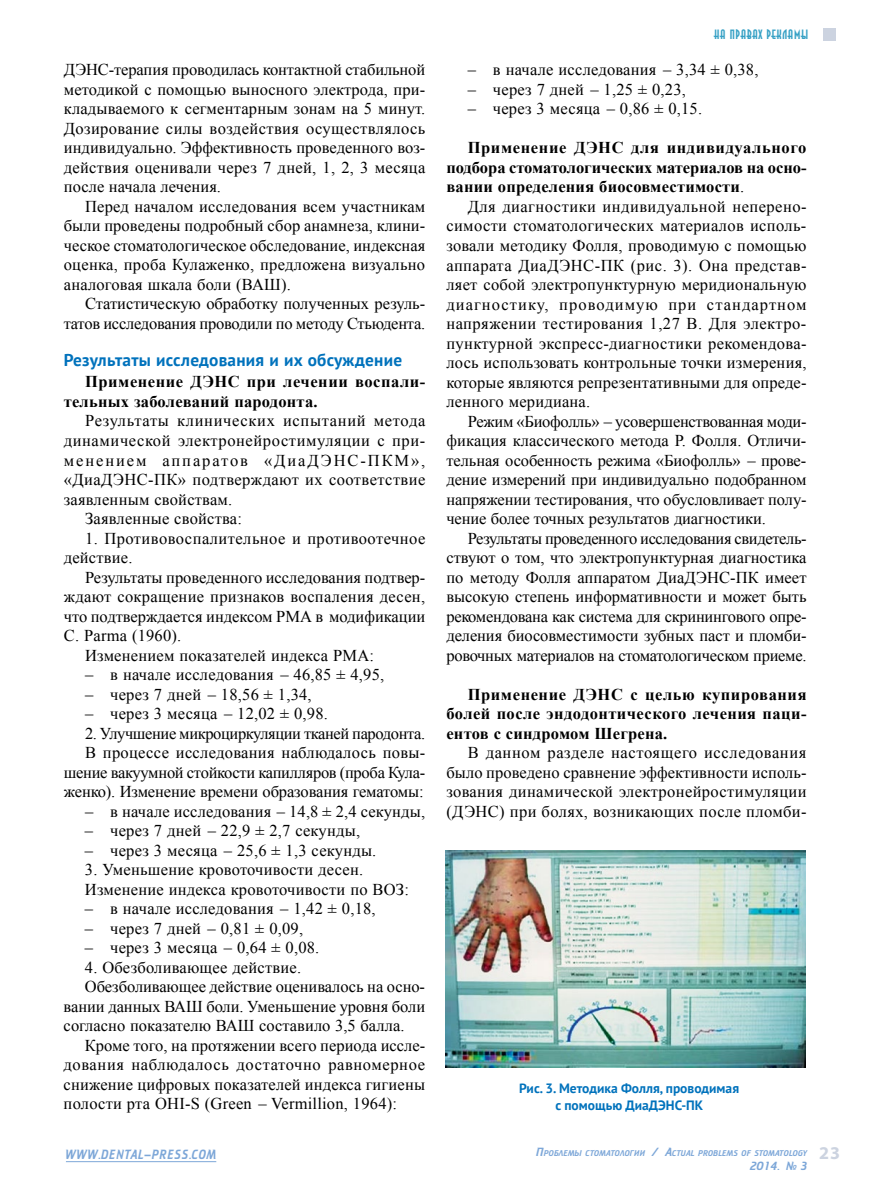
<style>
.page{position:relative;width:872px;height:1204px;background:#fff}
.page>*{position:absolute;margin:0;border:0;box-sizing:border-box;transform-origin:0 0}
.t1{font:700 18px "Myriad Pro";color:#ccd3e0}
.t2{font:700 17.25px "PT Sans";letter-spacing:.015em;color:#0072bc}
.t3{font:16.5px/19.5px "Times New Roman";letter-spacing:.01em;color:#000;text-align:justify}
.t4{font:700 16.5px/19.5px "Times New Roman";letter-spacing:.015em;color:#000;text-align:justify}
.t5{font:16.5px/19.5px "Times New Roman";letter-spacing:-.015em;color:#000;text-align:right}
.t6{font:16.5px "Times New Roman";letter-spacing:.035em;color:#000}
.t7{font:16.5px "Times New Roman";letter-spacing:.04em;color:#000}
.t8{font:16.5px "Times New Roman";letter-spacing:.115em;color:#000}
.t9{font:700 13.5px/16.5px "PT Sans";color:#0072bc;text-align:center}
.t10{font:13.5px "Cricket";letter-spacing:.05em;color:#7da7d8;scale:.9 1}
.t11{font:700 13.5px "Anna C";letter-spacing:.05em;color:#37a1c5}
.t12{font:12px "Cricket";color:#7da7d8}
.t13{font:8.4px "Cricket";letter-spacing:.005em;color:#7da7d8}
.s1{font-weight:400}
.s2{font-size:12px}
</style>
<div class="page">
<hr style="left:66px;top:1161px;width:150px;height:1px;background:#7da7d8">
<div style="left:823px;top:28px;width:13px;height:12px;background:#ccd3e0"></div>
<img style="left:446px;top:851px;width:359px;height:216px">
<p class="t3" style="left:64px;top:60px;width:363px">ДЭНС-терапия проводилась контактной стабильной методикой с помощью выносного электрода, при&shy;кладываемого к сегментарным зонам на 5 минут.<br>Дозирование силы воздействия осуществлялось индивидуально. Эффективность проведенного воз&shy;действия оценивали через 7 дней, 1, 2, 3 месяца после начала лечения.</p>
<p class="t3" style="left:64px;top:196px;width:363px;text-indent:21px">Перед началом исследования всем участникам были проведены подробный сбор анамнеза, клини&shy;ческое стоматологическое обследование, индексная оценка, проба Кулаженко, предложена визуально аналоговая шкала боли (ВАШ).</p>
<p class="t5" style="left:64px;top:294px;width:363px">Статистическую обработку полученных резуль&shy;татов исследования проводили по методу Стьюдента.</p>
<p class="t2" style="left:64px;top:349px;width:340px">Результаты исследования и их обсуждение</p>
<p class="t4" style="left:64px;top:372px;width:363px;text-indent:21px">Применение ДЭНС при лечении воспали&shy;тельных заболеваний пародонта.</p>
<p class="t7" style="left:85px;top:410px;width:342px">Результаты клинических испытаний метода</p>
<p class="t6" style="left:64px;top:429px;width:363px">динамической электронейростимуляции с при-</p>
<p class="t8" style="left:64px;top:449px;width:363px">менением аппаратов «ДиаДЭНС-ПКМ»,</p>
<p class="t3" style="left:64px;top:469px;width:363px">«ДиаДЭНС-ПК» подтверждают их соответствие</p>
<p class="t3" style="left:64px;top:489px;width:170px">заявленным свойствам.</p>
<p class="t3" style="left:85px;top:508px;width:158px">Заявленные свойства:</p>
<p class="t3" style="left:64px;top:528px;width:363px;text-indent:21px">1. Противовоспалительное и противоотечное действие.</p>
<p class="t3" style="left:85px;top:567px;width:342px">Результаты проведенного исследования подтвер-</p>
<p class="t3" style="left:64px;top:586px;width:363px">ждают сокращение признаков воспаления десен,</p>
<p class="t3" style="left:64px;top:606px;width:363px">что подтверждается индексом РМА в модификации</p>
<p class="t3" style="left:64px;top:625px;width:119px">C. Parma (1960).</p>
<p class="t3" style="left:85px;top:645px;width:290px">Изменением показателей индекса РМА:</p>
<p class="t3" style="left:85px;top:664px;width:301px">– в начале исследования – 46,85 ± 4,95,</p>
<p class="t3" style="left:85px;top:684px;width:228px">– через 7 дней – 18,56 ± 1,34,</p>
<p class="t3" style="left:85px;top:703px;width:244px">– через 3 месяца – 12,02 ± 0,98.</p>
<p class="t5" style="left:64px;top:723px;width:363px">2. Улучшение микроциркуляции тканей пародонта.<br>В процессе исследования наблюдалось повы&shy;шение вакуумной стойкости капилляров (проба Кула&shy;женко). Изменение времени образования гематомы:</p>
<p class="t3" style="left:85px;top:801px;width:342px">– в начале исследования – 14,8 ± 2,4 секунды,</p>
<p class="t3" style="left:85px;top:820px;width:277px">– через 7 дней – 22,9 ± 2,7 секунды,</p>
<p class="t3" style="left:85px;top:840px;width:293px">– через 3 месяца – 25,6 ± 1,3 секунды.</p>
<p class="t3" style="left:85px;top:859px;width:325px">3. Уменьшение кровоточивости десен.<br>Изменение индекса кровоточивости по ВОЗ:</p>
<p class="t3" style="left:85px;top:898px;width:292px">– в начале исследования – 1,42 ± 0,18,</p>
<p class="t3" style="left:85px;top:918px;width:220px">– через 7 дней – 0,81 ± 0,09,</p>
<p class="t3" style="left:85px;top:937px;width:236px">– через 3 месяца – 0,64 ± 0,08.</p>
<p class="t3" style="left:85px;top:957px;width:218px">4. Обезболивающее действие.</p>
<p class="t3" style="left:85px;top:976px;width:342px">Обезболивающее действие оценивалось на осно-</p>
<p class="t3" style="left:64px;top:996px;width:363px">вании данных ВАШ боли. Уменьшение уровня боли</p>
<p class="t3" style="left:64px;top:1015px;width:342px">согласно показателю ВАШ составило 3,5 балла.</p>
<p class="t3" style="left:85px;top:1035px;width:342px">Кроме того, на протяжении всего периода иссле-</p>
<p class="t6" style="left:64px;top:1053px;width:363px">дования наблюдалось достаточно равномерное</p>
<p class="t3" style="left:64px;top:1074px;width:363px">снижение цифровых показателей индекса гигиены</p>
<p class="t3" style="left:64px;top:1093px;width:335px">полости рта OHI-S (Green – Vermillion, 1964):</p>
<p class="t10" style="left:66px;top:1147px;width:169px">WWW.DENTAL-PRESS.COM</p>
<p class="t11" style="left:714px;top:27px;width:95px">НА ПРАВАХ РЕКЛАМЫ</p>
<p class="t3" style="left:468px;top:60px;width:292px">– в начале исследования – 3,34 ± 0,38,</p>
<p class="t3" style="left:468px;top:79px;width:220px">– через 7 дней – 1,25 ± 0,23,</p>
<p class="t3" style="left:468px;top:99px;width:236px">– через 3 месяца – 0,86 ± 0,15.</p>
<p class="t4" style="left:446px;top:138px;width:362px;text-indent:21px">Применение ДЭНС для индивидуального подбора стоматологических материалов на осно&shy;вании определения биосовместимости<span class="s1">.</span></p>
<p class="t3" style="left:446px;top:196px;width:362px;text-indent:21px">Для диагностики индивидуальной неперено&shy;симости стоматологических материалов исполь&shy;зовали методику Фолля, проводимую с помощью аппарата ДиаДЭНС-ПК (рис. 3). Она представ&shy;ляет собой электропунктурную меридиональную диагностику, проводимую при стандартном напряжении тестирования 1,27 В. Для электро&shy;пунктурной экспресс-диагностики рекомендова&shy;лось использовать контрольные точки измерения, которые являются репрезентативными для опреде&shy;ленного меридиана.</p>
<p class="t3" style="left:446px;top:411px;width:362px;text-indent:21px">Режим «Биофолль» – усовершенствованная моди&shy;фикация классического метода Р. Фолля. Отличи&shy;тельная особенность режима «Биофолль» – прове&shy;дение измерений при индивидуально подобранном напряжении тестирования, что обусловливает полу&shy;чение более точных результатов диагностики.</p>
<p class="t3" style="left:446px;top:528px;width:362px;text-indent:21px">Результаты проведенного исследования свидетель&shy;ствуют о том, что электропунктурная диагностика по методу Фолля аппаратом ДиаДЭНС-ПК имеет высокую степень информативности и может быть рекомендована как система для скринингового опре&shy;деления биосовместимости зубных паст и пломби&shy;ровочных материалов на стоматологическом приеме.</p>
<p class="t4" style="left:446px;top:684px;width:362px;text-indent:21px">Применение ДЭНС с целью купирования болей после эндодонтического лечения паци&shy;ентов с синдромом Шегрена.</p>
<p class="t3" style="left:446px;top:742px;width:362px;text-indent:21px">В данном разделе настоящего исследования было проведено сравнение эффективности исполь&shy;зования динамической электронейростимуляции (ДЭНС) при болях, возникающих после пломби-</p>
<p class="t9" style="left:519px;top:1080px;width:221px">Рис. 3. Методика Фолля, проводимая с помощью ДиаДЭНС-ПК</p>
<p class="t13" style="left:536px;top:1148px;width:273px"><span class="s2">П</span>РОБЛЕМЫ СТОМАТОЛОГИИ <span class="s2">/ A</span>CTUAL PROBLEMS OF STOMATOLOGY</p>
<p class="t12" style="left:750px;top:1159px;width:59px">2014. № 3</p>
<p class="t1" style="left:819px;top:1141px;width:22px">23</p>
</div>
